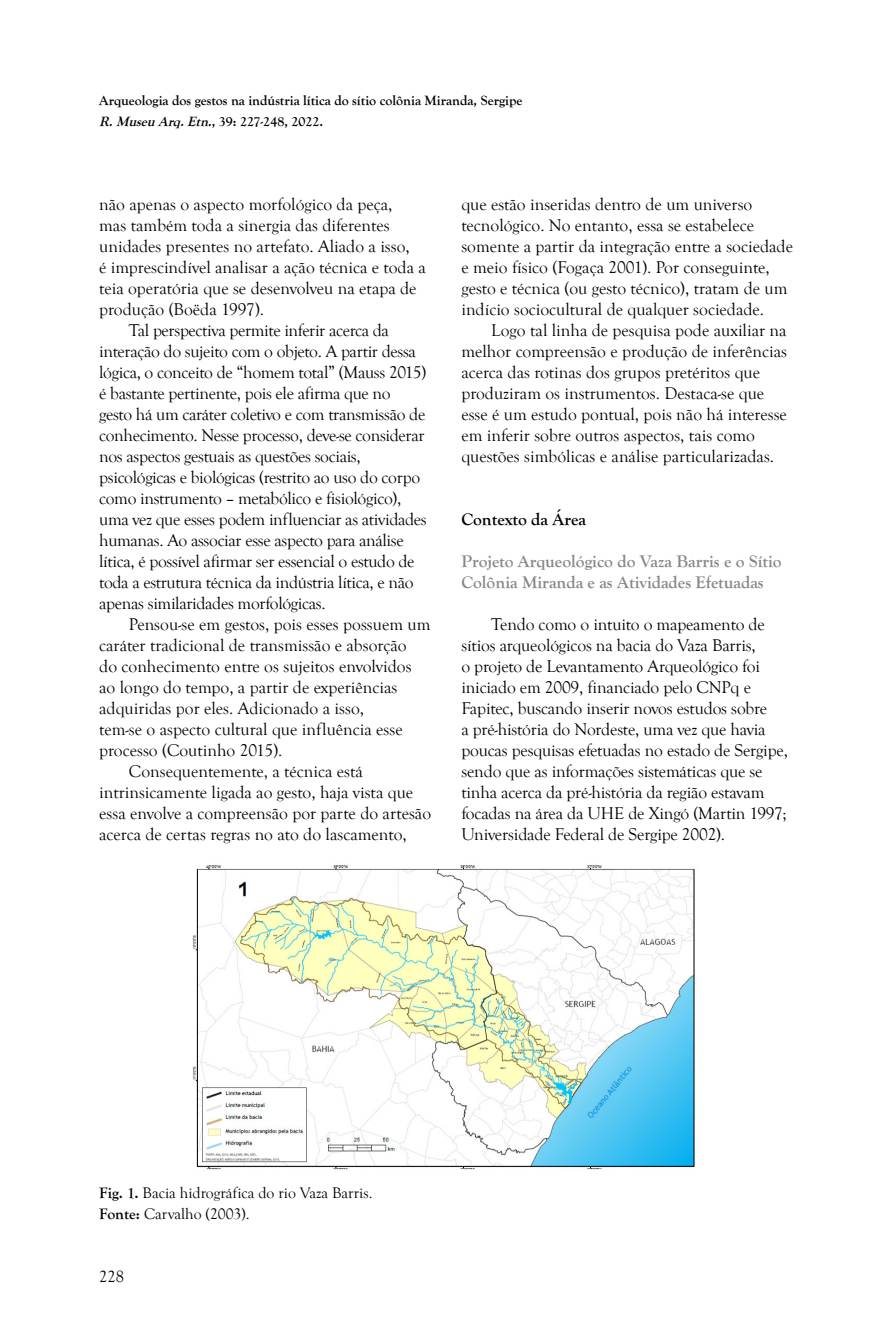
<style>
.page{position:relative;width:893px;height:1340px;background:#fff}
.page>*{position:absolute;margin:0;border:0;box-sizing:border-box;transform-origin:0 0}
.t1{font:17.5px/21px "Goudy Old Style T";letter-spacing:-.005em;color:#000}
.t2{font:700 17.5px/21px "Goudy Old Style T";color:#878787}
.t3{font:700 17.5px "Goudy Old Style T";color:#000}
.t4{font:16.62px "Goudy Old Style T";color:#000}
.t5{font:15.75px/21px "Goudy Old Style T";color:#000}
.t6{font:700 14px/21px "Goudy Old Style T";color:#000}
.s1{font-style:italic}
.s2{font-weight:700}
</style>
<div class="page">
<img style="left:192px;top:865px;width:503px;height:305px">
<p class="t6" style="left:99px;top:90px;width:425px">Arqueologia dos gestos na indústria lítica do sítio colônia Miranda, Sergipe<br><span class="s1">R.MuseuArq.Etn.</span>, 39: 227-248, 2022.</p>
<p class="t1" style="left:99px;top:194px;width:295px">não apenas o aspecto morfológico da peça,</p>
<p class="t1" style="left:99px;top:215px;width:292px">mas também toda a sinergia das diferentes</p>
<p class="t1" style="left:99px;top:236px;width:312px">unidades presentes no artefato. Aliado a isso,</p>
<p class="t1" style="left:99px;top:257px;width:328px">é imprescindível analisar a ação técnica e toda a</p>
<p class="t1" style="left:99px;top:278px;width:319px">teia operatória que se desenvolveu na etapa de</p>
<p class="t1" style="left:99px;top:299px;width:166px">produção (Boëda 1997).</p>
<p class="t1" style="left:129px;top:320px;width:262px">Tal perspectiva permite inferir acerca da</p>
<p class="t1" style="left:99px;top:341px;width:318px">interação do sujeito com o objeto. A partir dessa</p>
<p class="t1" style="left:99px;top:362px;width:329px">lógica, o conceito de “homem total” (Mauss 2015)</p>
<p class="t1" style="left:99px;top:383px;width:293px">é bastante pertinente, pois ele afirma que no</p>
<p class="t1" style="left:99px;top:404px;width:328px">gesto há um caráter coletivo e com transmissão de</p>
<p class="t1" style="left:99px;top:425px;width:327px">conhecimento. Nesse processo, deve-se considerar</p>
<p class="t1" style="left:99px;top:446px;width:263px">nos aspectos gestuais as questões sociais,</p>
<p class="t1" style="left:99px;top:467px;width:322px">psicológicas e biológicas (restrito ao uso do corpo</p>
<p class="t1" style="left:99px;top:488px;width:304px">como instrumento – metabólico e fisiológico),</p>
<p class="t1" style="left:99px;top:509px;width:329px">uma vez que esses podem influenciar as atividades</p>
<p class="t1" style="left:99px;top:530px;width:306px">humanas. Ao associar esse aspecto para análise</p>
<p class="t1" style="left:99px;top:551px;width:317px">lítica, é possível afirmar ser essencial o estudo de</p>
<p class="t1" style="left:99px;top:572px;width:316px">toda a estrutura técnica da indústria lítica, e não</p>
<p class="t1" style="left:99px;top:593px;width:228px">apenas similaridades morfológicas.</p>
<p class="t1" style="left:129px;top:614px;width:303px">Pensou-se em gestos, pois esses possuem um</p>
<p class="t1" style="left:99px;top:635px;width:309px">caráter tradicional de transmissão e absorção</p>
<p class="t1" style="left:99px;top:656px;width:314px">do conhecimento entre os sujeitos envolvidos</p>
<p class="t1" style="left:99px;top:677px;width:300px">ao longo do tempo, a partir de experiências</p>
<p class="t1" style="left:99px;top:698px;width:266px">adquiridas por eles. Adicionado a isso,</p>
<p class="t1" style="left:99px;top:719px;width:305px">tem-se o aspecto cultural que influência esse</p>
<p class="t1" style="left:99px;top:740px;width:185px">processo (Coutinho 2015).</p>
<p class="t1" style="left:129px;top:761px;width:235px">Consequentemente, a técnica está</p>
<p class="t1" style="left:99px;top:782px;width:316px">intrinsicamente ligada ao gesto, haja vista que</p>
<p class="t1" style="left:99px;top:803px;width:333px">essa envolve a compreensão por parte do artesão</p>
<p class="t1" style="left:99px;top:824px;width:309px">acerca de certas regras no ato do lascamento,</p>
<p class="t1" style="left:461px;top:194px;width:333px">que estão inseridas dentro de um universo tecnológico. No entanto, essa se estabelece somente a partir da integração entre a sociedade e meio físico (Fogaça 2001). Por conseguinte, gesto e técnica (ou gesto técnico), tratam de um indício sociocultural de qualquer sociedade.</p>
<p class="t1" style="left:461px;top:320px;width:327px;text-indent:30px">Logo tal linha de pesquisa pode auxiliar na melhor compreensão e produção de inferências acerca das rotinas dos grupos pretéritos que produziram os instrumentos. Destaca-se que esse é um estudo pontual, pois não há interesse em inferir sobre outros aspectos, tais como questões simbólicas e análise particularizadas.</p>
<p class="t3" style="left:461px;top:509px;width:126px">Contexto da Área</p>
<p class="t2" style="left:461px;top:551px;width:322px">Projeto Arqueológico do Vaza Barris e o Sítio<br>Colônia Miranda e as Atividades Efetuadas</p>
<p class="t1" style="left:461px;top:614px;width:328px;text-indent:30px">Tendo como o intuito o mapeamento de sítios arqueológicos na bacia do Vaza Barris,<br>o projeto de Levantamento Arqueológico foi iniciado em 2009, financiado pelo CNPq e Fapitec, buscando inserir novos estudos sobre<br>a pré-história do Nordeste, uma vez que havia poucas pesquisas efetuadas no estado de Sergipe, sendo que as informações sistemáticas que se tinha acerca da pré-história da região estavam focadas na área da UHE de Xingó (Martin 1997; Universidade Federal de Sergipe 2002).</p>
<p class="t5" style="left:99px;top:1182px;width:275px"><span class="s2">Fig. 1.</span> Bacia hidrográfica do rio Vaza Barris.<br><span class="s2">Fonte:</span> Carvalho (2003).</p>
<p class="t4" style="left:99px;top:1266px;width:26px">228</p>
</div>
